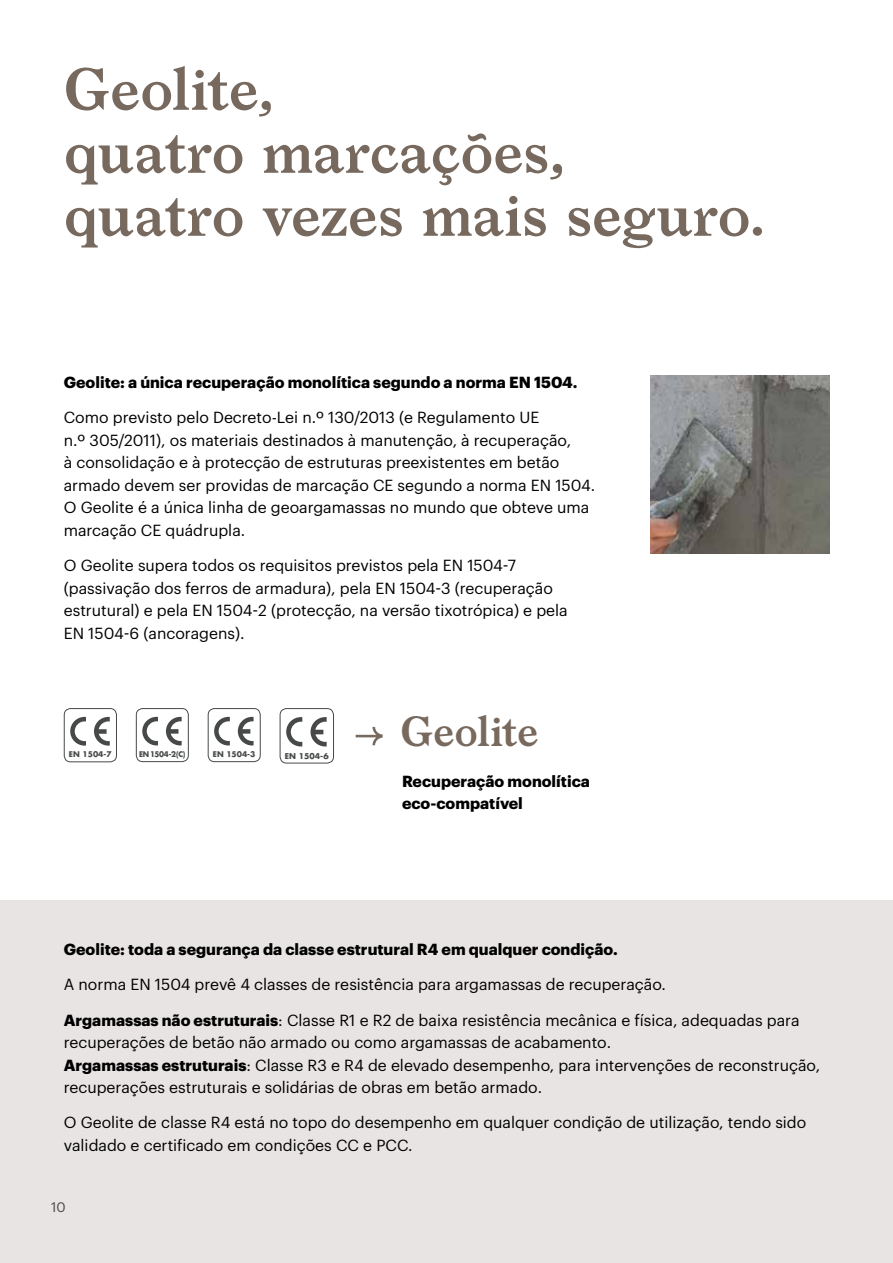
<style>
.page{position:relative;width:893px;height:1263px;background:#fff}
.page>*{position:absolute;margin:0;border:0;box-sizing:border-box;transform-origin:0 0}
.t1{font:600 57px/63px "Larish Neue";letter-spacing:-.005em;color:#77695e}
.t2{font:600 40.5px "Larish Neue";letter-spacing:-.005em;color:#77695e}
.t3{font:15.75px/22.5px "Graphik";color:#000}
.t4{font:700 15.75px/22.5px "Graphik";color:#000}
.t5{font:13.5px "Graphik";color:#474949}
.t6{font:700 7.8px "Futura Std";color:#474949}
.t7{font:700 7.65px "Futura Std";color:#474949}
.t8{font:700 7.65px "Futura Std";color:#474949;scale:.95 1}
.s1{font-weight:700}
</style>
<div class="page">
<div style="left:0;top:900px;width:893px;height:363px;background:#e8e4e3"></div>
<img style="left:651px;top:375px;width:178px;height:179px">
<svg style="left:356px;top:727px;width:27px;height:18px"></svg>
<div style="left:208px;top:708px;width:53px;height:54px;border:1px solid #474949;border-radius:6px"></div>
<svg style="left:214px;top:717px;width:16px;height:28px"></svg>
<svg style="left:238px;top:717px;width:16px;height:28px"></svg>
<div style="left:64px;top:708px;width:53px;height:54px;border:1px solid #474949;border-radius:6px"></div>
<svg style="left:70px;top:717px;width:16px;height:29px"></svg>
<svg style="left:94px;top:717px;width:16px;height:29px"></svg>
<div style="left:280px;top:708px;width:54px;height:55px;border:1px solid #474949;border-radius:7px"></div>
<svg style="left:286px;top:717px;width:16px;height:29px"></svg>
<svg style="left:311px;top:717px;width:16px;height:29px"></svg>
<div style="left:136px;top:708px;width:53px;height:54px;border:1px solid #474949;border-radius:6px"></div>
<svg style="left:142px;top:717px;width:16px;height:28px"></svg>
<svg style="left:166px;top:717px;width:16px;height:28px"></svg>
<h1 class="t1" style="left:64px;top:53px;width:703px">Geolite,<br>quatro marcações,<br>quatro vezes mais seguro.</h1>
<p class="t4" style="left:64px;top:370px;width:515px">Geolite: a única recuperação monolítica segundo a norma EN 1504.</p>
<p class="t3" style="left:64px;top:405px;width:533px">Como previsto pelo Decreto-Lei n.º 130/2013 (e Regulamento UE<br>n.º 305/2011), os materiais destinados à manutenção, à recuperação,<br>à consolidação e à protecção de estruturas preexistentes em betão armado devem ser providas de marcação CE segundo a norma EN 1504.<br>O Geolite é a única linha de geoargamassas no mundo que obteve uma marcação CE quádrupla.</p>
<p class="t3" style="left:64px;top:553px;width:505px">O Geolite supera todos os requisitos previstos pela EN 1504-7 (passivação dos ferros de armadura), pela EN 1504-3 (recuperação estrutural) e pela EN 1504-2 (protecção, na versão tixotrópica) e pela EN 1504-6 (ancoragens).</p>
<p class="t7" style="left:69px;top:749px;width:44px">EN 1504-7</p>
<p class="t8" style="left:139px;top:749px;width:50px">EN 1504-2(C)</p>
<p class="t7" style="left:213px;top:749px;width:44px">EN 1504-3</p>
<p class="t6" style="left:285px;top:750px;width:45px">EN 1504-6</p>
<h2 class="t2" style="left:400px;top:700px;width:140px">Geolite</h2>
<p class="t4" style="left:402px;top:768px;width:189px">Recuperação monolítica eco-compatível</p>
<p class="t4" style="left:64px;top:937px;width:555px">Geolite: toda a segurança da classe estrutural R4 em qualquer condição.</p>
<p class="t3" style="left:64px;top:972px;width:604px">A norma EN 1504 prevê 4 classes de resistência para argamassas de recuperação.</p>
<p class="t3" style="left:64px;top:1007px;width:758px"><span class="s1">Argamassas não estruturais</span>: Classe R1 e R2 de baixa resistência mecânica e física, adequadas para recuperações de betão não armado ou como argamassas de acabamento.<br><span class="s1">Argamassas estruturais</span>: Classe R3 e R4 de elevado desempenho, para intervenções de reconstrução, recuperações estruturais e solidárias de obras em betão armado.</p>
<p class="t3" style="left:64px;top:1110px;width:744px">O Geolite de classe R4 está no topo do desempenho em qualquer condição de utilização, tendo sido validado e certificado em condições CC e PCC.</p>
<p class="t5" style="left:51px;top:1197px;width:16px">10</p>
</div>
